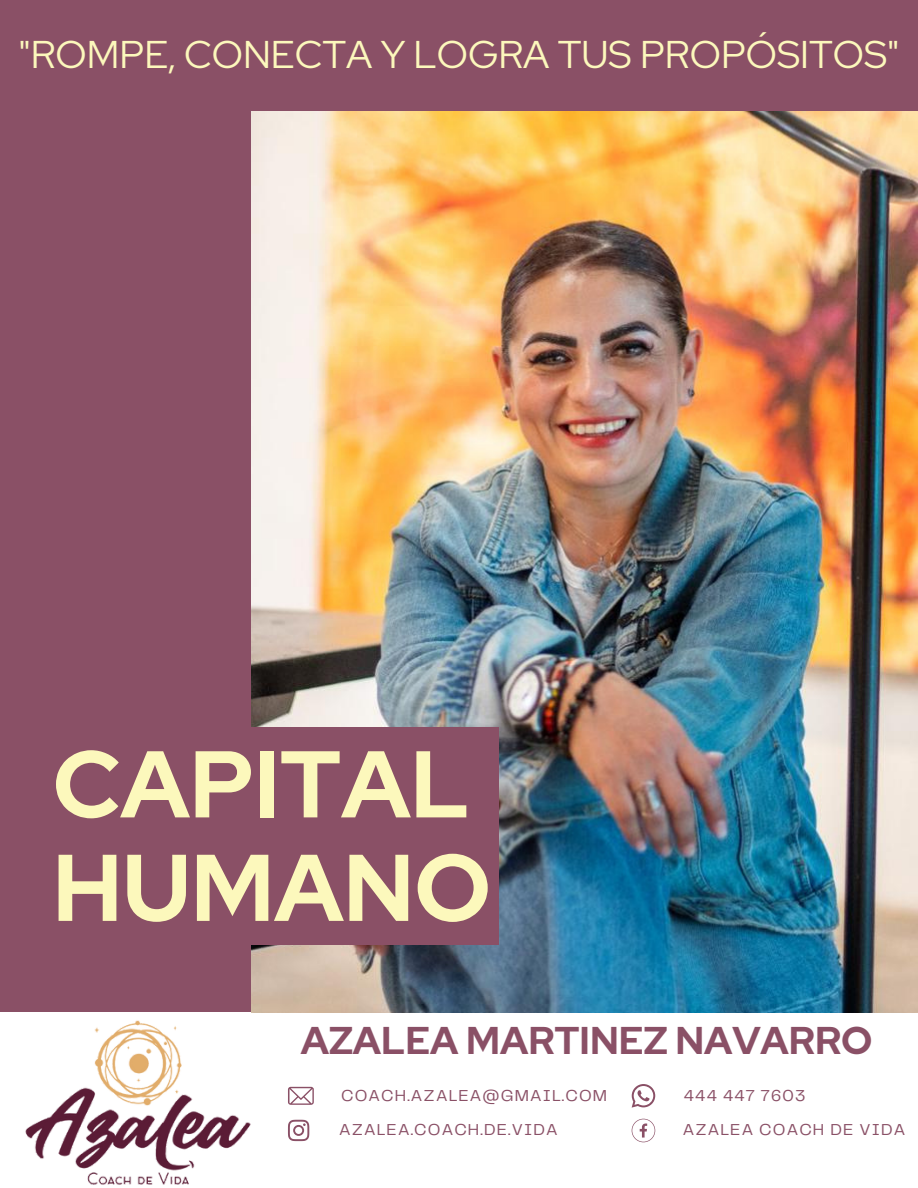
<style>
.page{position:relative;width:918px;height:1188px;background:#8a5066}
.page>*{position:absolute;margin:0;border:0;box-sizing:border-box;transform-origin:0 0}
.t1{font:700 94.5px/103.5px "Red Hat Display";color:#fcf8bc}
.t2{font:38.55px "Red Hat Display";color:#fcf8bc}
.t3{font:700 38.55px "Red Hat Display";color:#8a5066}
.t4{font:16.5px "Telegraf";letter-spacing:.07em;color:#8a5066}
</style>
<div class="page">
<div style="left:0;top:1012px;width:918px;height:176px;background:#fff"></div>
<img style="left:251px;top:111px;width:667px;height:901px">
<div style="left:0;top:727px;width:499px;height:217px;background:#8a5066"></div>
<img style="left:25px;top:1012px;width:244px;height:173px">
<svg style="left:632px;top:1084px;width:23px;height:24px"></svg>
<svg style="left:288px;top:1087px;width:26px;height:18px"></svg>
<svg style="left:288px;top:1120px;width:21px;height:21px"></svg>
<svg style="left:632px;top:1119px;width:23px;height:23px"></svg>
<p class="t2" style="left:19px;top:29px;width:882px">"ROMPE, CONECTA Y LOGRA TUS PROPÓSITOS"</p>
<p class="t1" style="left:53px;top:732px;width:440px">CAPITAL<br>HUMANO</p>
<p class="t3" style="left:301px;top:1015px;width:573px">AZALEA MARTINEZ NAVARRO</p>
<p class="t4" style="left:341px;top:1088px;width:267px">COACH.AZALEA@GMAIL.COM</p>
<p class="t4" style="left:684px;top:1088px;width:123px">444 447 7603</p>
<p class="t4" style="left:339px;top:1123px;width:220px">AZALEA.COACH.DE.VIDA</p>
<p class="t4" style="left:683px;top:1122px;width:224px">AZALEA COACH DE VIDA</p>
</div>
